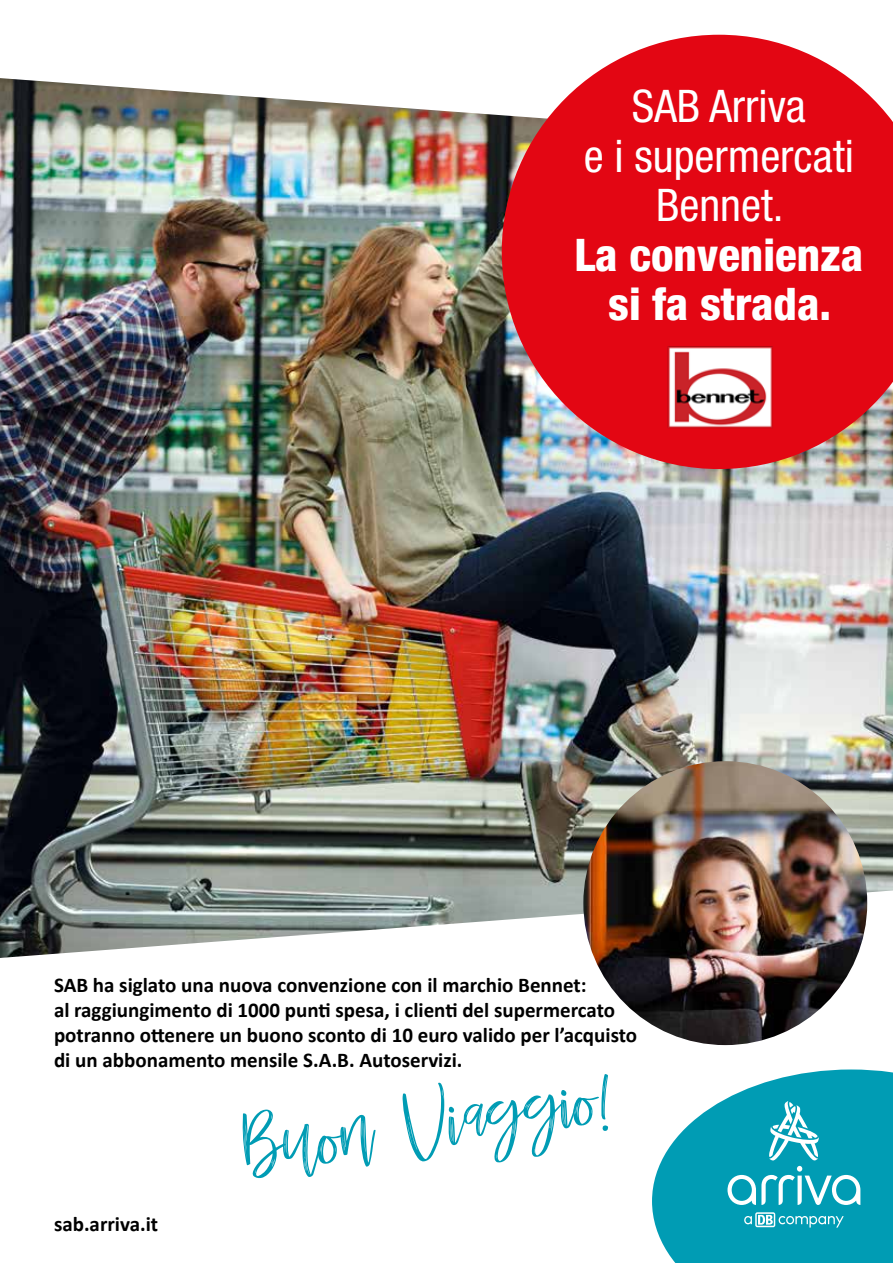
<style>
.page{position:relative;width:893px;height:1263px;background:#fff}
.page>*{position:absolute;margin:0;border:0;box-sizing:border-box;transform-origin:0 0}
.t1{font:65.7px "mellonydrybrush";color:#009cb4}
.t2{font:condensed 45px/49.5px "Helvetica Neue LT Std";color:#fff;text-align:center}
.t3{font:800 condensed 45px/49.5px "Helvetica Neue LT Std";color:#fff;text-align:center}
.t4{font:700 21px/25.2px "Calibri";color:#000}
</style>
<div class="page">
<img style="left:0;top:78px;width:893px;height:880px">
<svg style="left:502px;top:35px;width:391px;height:434px;fill:#e30613"></svg>
<svg style="left:652px;top:1069px;width:241px;height:194px;fill:#009cb4"></svg>
<svg style="left:727px;top:1101px;width:133px;height:104px"></svg>
<svg style="left:744px;top:1212px;width:100px;height:15px"></svg>
<img style="left:663px;top:344px;width:112px;height:85px">
<img style="left:583px;top:761px;width:284px;height:284px;border-radius:142px">
<h2 class="t2" style="left:584px;top:81px;width:272px">SAB Arriva<br>e i supermercati<br>Bennet.</h2>
<h2 class="t3" style="left:574px;top:229px;width:290px">La convenienza si fa strada.</h2>
<p class="t4" style="left:54px;top:971px;width:585px">SAB ha siglato una nuova convenzione con il marchio Bennet:<br>al raggiungimento di 1000 punti spesa, i clienti del supermercato potranno ottenere un buono sconto di 10 euro valido per l’acquisto di un abbonamento mensile S.A.B. Autoservizi.</p>
<p class="t4" style="left:54px;top:1210px;width:106px">sab.arriva.it</p>
<h1 class="t1" style="left:238px;top:1111px;width:373px;rotate:-9deg">Buon Viaggio!</h1>
</div>
